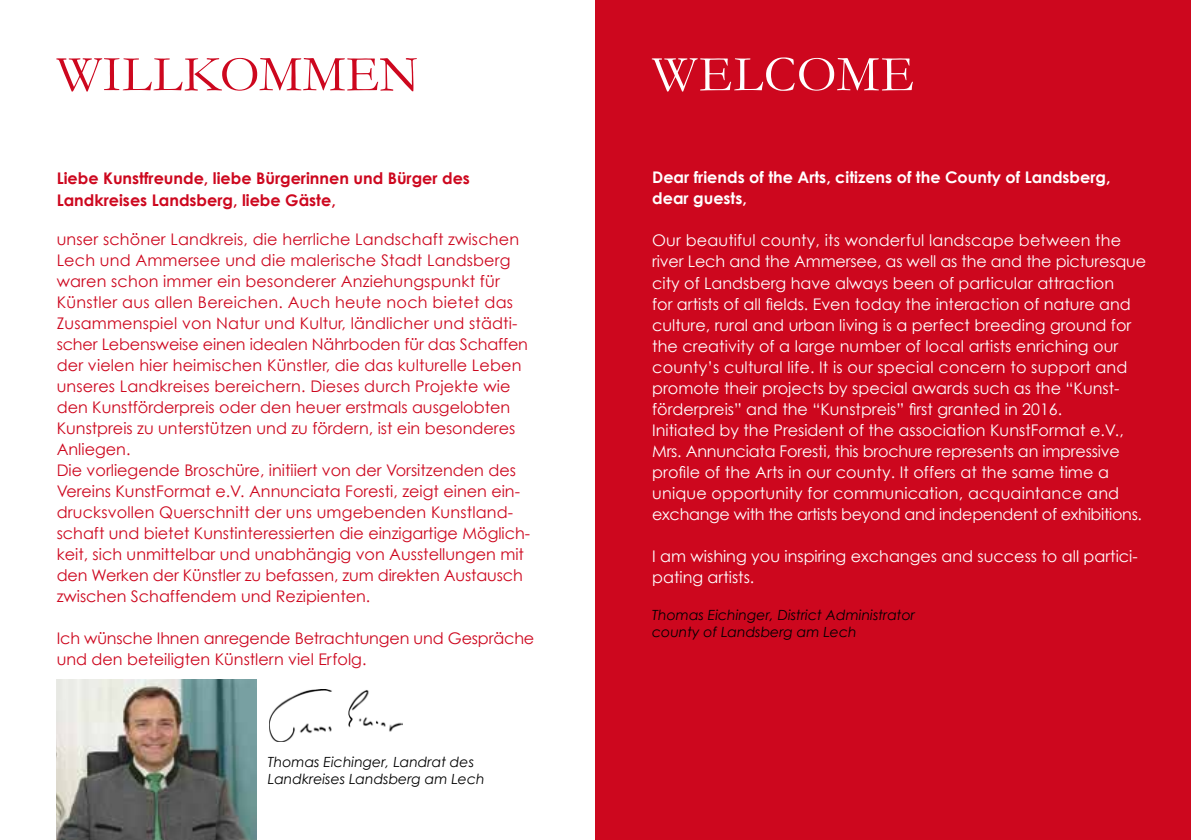
<style>
.page{position:relative;width:1191px;height:840px;background:#fff}
.page>*{position:absolute;margin:0;border:0;box-sizing:border-box;transform-origin:0 0}
.t1{font:51px "Garamond";letter-spacing:.015em;color:#cd071e}
.t2{font:51px "Garamond";letter-spacing:.02em;color:#fff}
.t3{font:16px/21px "Century Gothic";color:#cd071e}
.t4{font:16px/21px "Century Gothic";color:#fff}
.t5{font:700 16px/22px "Century Gothic";color:#cd071e}
.t6{font:700 16px/21px "Century Gothic";color:#fff}
.t7{font:italic 14px/17px "Century Gothic";color:#000}
</style>
<div class="page">
<img style="left:57px;top:679px;width:199px;height:160px">
<div style="left:595px;top:0;width:596px;height:839px;background:#cd071e"></div>
<img style="left:269px;top:689px;width:133px;height:52px">
<h1 class="t1" style="left:57px;top:43px;width:363px">WILLKOMMEN</h1>
<p class="t5" style="left:57px;top:166px;width:415px">Liebe Kunstfreunde, liebe Bürgerinnen und Bürger des<br>Landkreises Landsberg, liebe Gäste,</p>
<p class="t3" style="left:57px;top:228px;width:475px">unser schöner Landkreis, die herrliche Landschaft zwischen Lech und Ammersee und die malerische Stadt Landsberg waren schon immer ein besonderer Anziehungspunkt für Künstler aus allen Bereichen. Auch heute noch bietet das Zusammenspiel von Natur und Kultur, ländlicher und städti&shy;scher Lebensweise einen idealen Nährboden für das Schaffen der vielen hier heimischen Künstler, die das kulturelle Leben unseres Landkreises bereichern. Dieses durch Projekte wie den Kunstförderpreis oder den heuer erstmals ausgelobten Kunstpreis zu unterstützen und zu fördern, ist ein besonderes Anliegen.<br>Die vorliegende Broschüre, initiiert von der Vorsitzenden des Vereins KunstFormat e.V. Annunciata Foresti, zeigt einen ein&shy;drucksvollen Querschnitt der uns umgebenden Kunstland&shy;schaft und bietet Kunstinteressierten die einzigartige Möglich&shy;keit, sich unmittelbar und unabhängig von Ausstellungen mit den Werken der Künstler zu befassen, zum direkten Austausch zwischen Schaffendem und Rezipienten.</p>
<p class="t3" style="left:57px;top:627px;width:479px">Ich wünsche Ihnen anregende Betrachtungen und Gespräche und den beteiligten Künstlern viel Erfolg.</p>
<p class="t7" style="left:268px;top:753px;width:218px">Thomas Eichinger, Landrat des<br>Landkreises Landsberg am Lech</p>
<h1 class="t2" style="left:652px;top:43px;width:263px">WELCOME</h1>
<p class="t6" style="left:652px;top:167px;width:460px">Dear friends of the Arts, citizens of the County of Landsberg, dear guests,</p>
<p class="t4" style="left:652px;top:230px;width:495px">Our beautiful county, its wonderful landscape between the river Lech and the Ammersee, as well as the and the picturesque city of Landsberg have always been of particular attraction<br>for artists of all fields. Even today the interaction of nature and culture, rural and urban living is a perfect breeding ground for the creativity of a large number of local artists enriching our county’s cultural life. It is our special concern to support and promote their projects by special awards such as the “Kunst&shy;förderpreis” and the “Kunstpreis” first granted in 2016.<br>Initiated by the President of the association KunstFormat e.V., Mrs. Annunciata Foresti, this brochure represents an impressive profile of the Arts in our county. It offers at the same time a unique opportunity for communication, acquaintance and exchange with the artists beyond and independent of exhibitions.</p>
<p class="t4" style="left:652px;top:545px;width:487px">I am wishing you inspiring exchanges and success to all partici&shy;pating artists.</p>
<p class="t7" style="left:652px;top:605px;width:264px">Thomas Eichinger, District Administrator county of Landsberg am Lech</p>
</div>
